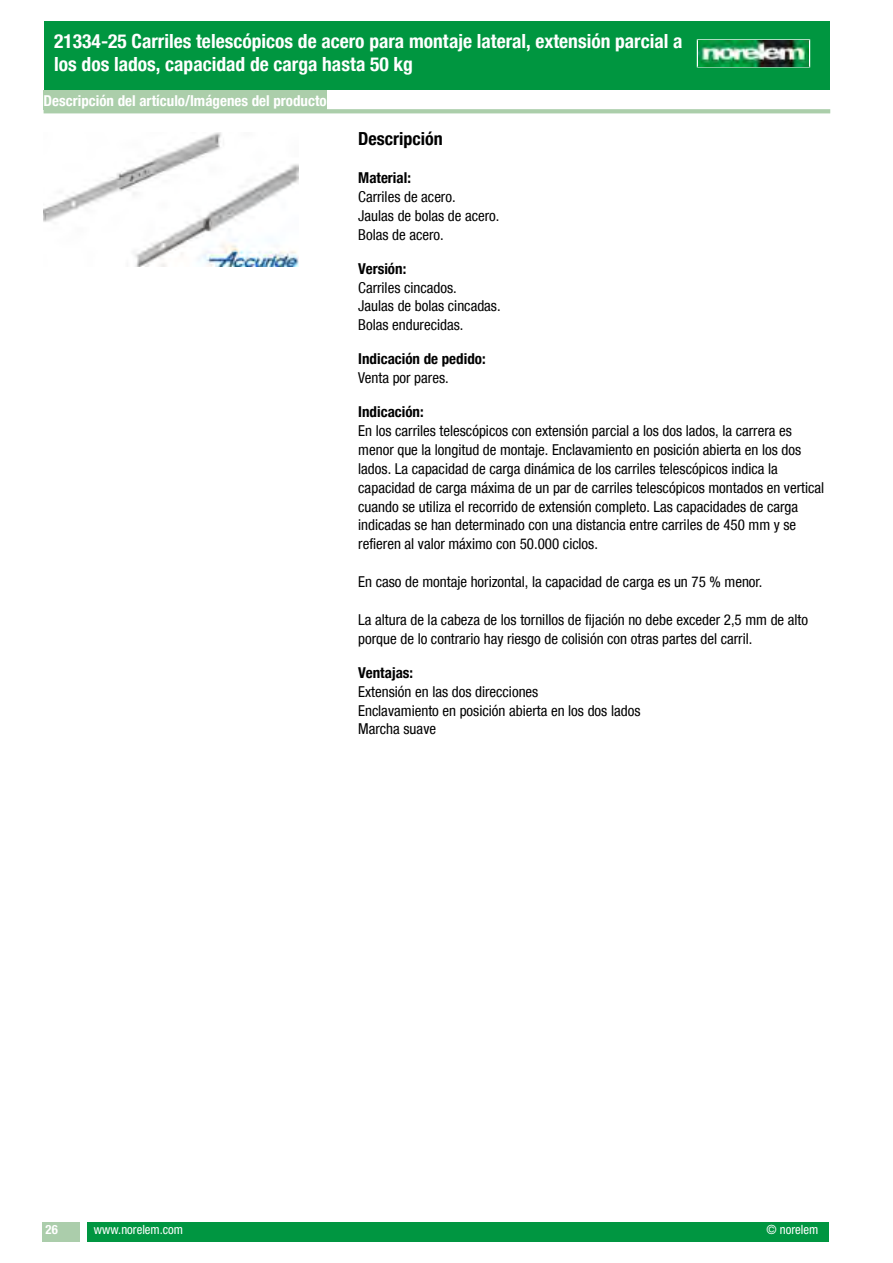
<style>
.page{position:relative;width:893px;height:1263px;background:#fff}
.page>*{position:absolute;margin:0;border:0;box-sizing:border-box;transform-origin:0 0}
.t1{font:700 condensed 19.5px/23.4px "Helvetica Neue LTW1 G";color:#fff}
.t2{font:700 condensed 18px "Helvetica Neue LTW1 G";color:#000}
.t3{font:condensed 15px/18.9px "Helvetica Neue LTW1 G";color:#000}
.t4{font:700 condensed 15px "Helvetica Neue LTW1 G";color:#000}
.t5{font:700 condensed 15px "Helvetica Neue LTW1 G";color:#fff}
.t6{font:condensed 12.75px "Helvetica Neue LTW1 G";color:#fff}
.t7{font:700 condensed 12.75px "Helvetica Neue LTW1 G";color:#fff}
</style>
<div class="page">
<div style="left:87px;top:1222px;width:742px;height:20px;background:#009641"></div>
<div style="left:43px;top:1222px;width:37px;height:20px;background:#abcdab"></div>
<div style="left:44px;top:21px;width:652px;height:68px;background:#009640"></div>
<div style="left:696px;top:21px;width:134px;height:68px;background:#009640"></div>
<svg style="left:696px;top:39px;width:114px;height:29px"></svg>
<img style="left:698px;top:41px;width:111px;height:25px">
<svg style="left:44px;top:109px;width:786px;height:4px;background:#adcfac"></svg>
<div style="left:44px;top:90px;width:283px;height:20px;background:#abceaa"></div>
<img style="left:44px;top:132px;width:255px;height:134px">
<h1 class="t1" style="left:54px;top:29px;width:630px">21334-25 Carriles telescópicos de acero para montaje lateral, extensión parcial a los dos lados, capacidad de carga hasta 50 kg</h1>
<p class="t5" style="left:44px;top:91px;width:285px">Descripción del artículo/Imágenes del producto</p>
<p class="t2" style="left:358px;top:128px;width:86px">Descripción</p>
<p class="t4" style="left:358px;top:169px;width:54px">Material:</p>
<p class="t3" style="left:358px;top:187px;width:143px">Carriles de acero.<br>Jaulas de bolas de acero.<br>Bolas de acero.</p>
<p class="t4" style="left:358px;top:259px;width:50px">Versión:</p>
<p class="t3" style="left:358px;top:278px;width:144px">Carriles cincados.<br>Jaulas de bolas cincadas.<br>Bolas endurecidas.</p>
<p class="t4" style="left:358px;top:350px;width:129px">Indicación de pedido:</p>
<p class="t3" style="left:358px;top:368px;width:92px">Venta por pares.</p>
<p class="t4" style="left:358px;top:403px;width:67px">Indicación:</p>
<p class="t3" style="left:358px;top:421px;width:467px">En los carriles telescópicos con extensión parcial a los dos lados, la carrera es menor que la longitud de montaje. Enclavamiento en posición abierta en los dos lados. La capacidad de carga dinámica de los carriles telescópicos indica la capacidad de carga máxima de un par de carriles telescópicos montados en vertical cuando se utiliza el recorrido de extensión completo. Las capacidades de carga indicadas se han determinado con una distancia entre carriles de 450 mm y se refieren al valor máximo con 50.000 ciclos.</p>
<p class="t3" style="left:358px;top:572px;width:406px">En caso de montaje horizontal, la capacidad de carga es un 75 % menor.</p>
<p class="t3" style="left:358px;top:610px;width:451px">La altura de la cabeza de los tornillos de fijación no debe exceder 2,5 mm de alto porque de lo contrario hay riesgo de colisión con otras partes del carril.</p>
<p class="t4" style="left:358px;top:663px;width:56px">Ventajas:</p>
<p class="t3" style="left:358px;top:682px;width:284px">Extensión en las dos direcciones<br>Enclavamiento en posición abierta en los dos lados<br>Marcha suave</p>
<p class="t7" style="left:803px;top:1221px;width:18px">1/2</p>
<p class="t7" style="left:46px;top:1222px;width:14px">26</p>
<p class="t6" style="left:94px;top:1222px;width:91px">www.norelem.com</p>
<p class="t6" style="left:766px;top:1222px;width:53px">© norelem</p>
</div>
